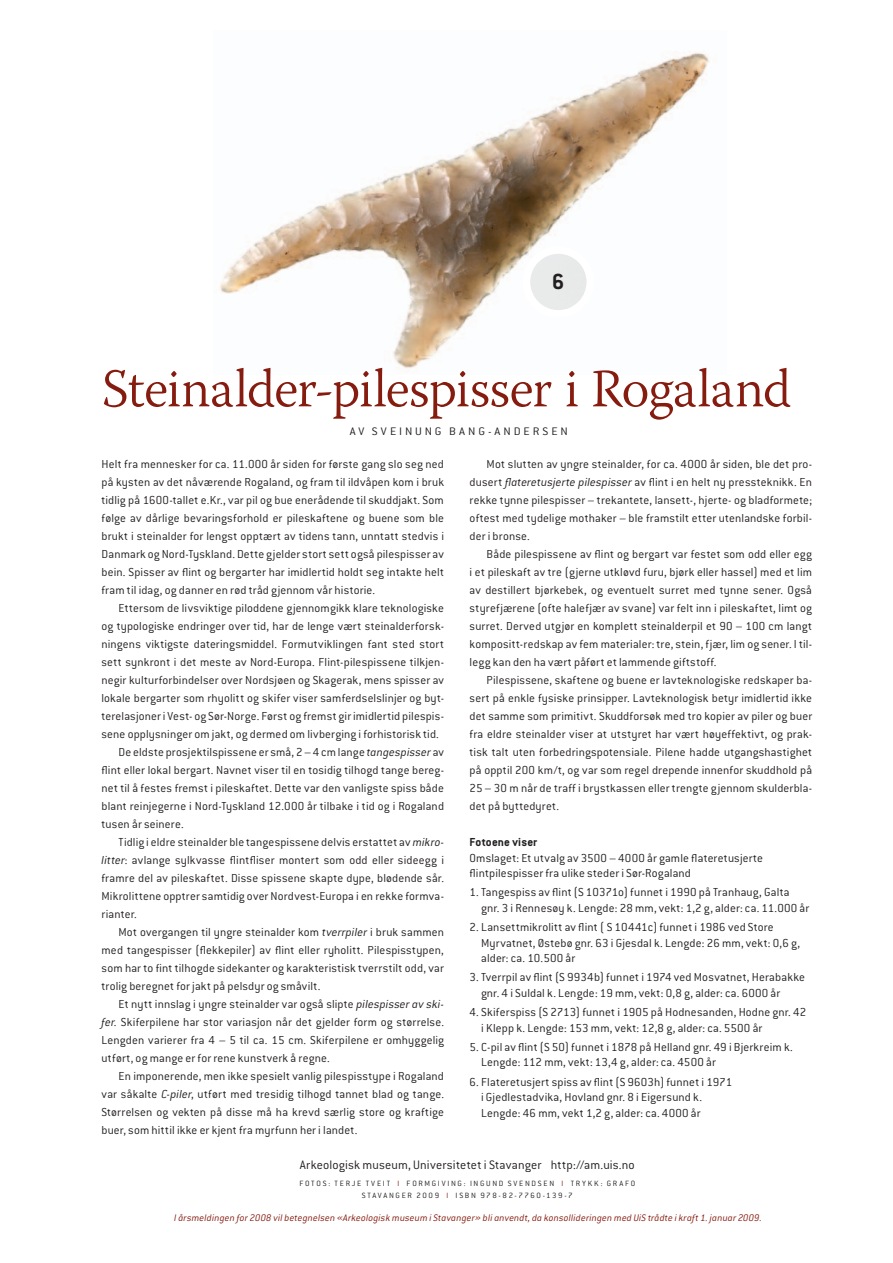
<style>
.page{position:relative;width:893px;height:1263px;background:#fff}
.page>*{position:absolute;margin:0;border:0;box-sizing:border-box;transform-origin:0 0}
.t1{font:300 54px "Warnock Pro";letter-spacing:-.02em;color:#861c0f}
.t2{font:700 24px "Conduit ITC";color:#231f20}
.t3{font:300 13.5px "Conduit ITC";letter-spacing:.01em;color:#231f20}
.t4{font:300 12.75px/18px "Conduit ITC";letter-spacing:.01em;color:#231f20}
.t5{font:700 12.75px "Conduit ITC";letter-spacing:.01em;color:#231f20}
.t6{font:300 12px "Conduit ITC";letter-spacing:.235em;color:#231f20;scale:1.1 1}
.t7{font:italic 300 10.5px "Conduit ITC";letter-spacing:.015em;color:#861c0f}
.t8{font:300 8.4px "Conduit ITC";letter-spacing:.195em;color:#231f20;scale:1.04 1}
.s1{font-style:italic}
.s2{color:#861c0f}
</style>
<div class="page">
<img style="left:220px;top:52px;width:490px;height:317px">
<img style="left:526px;top:250px;width:64px;height:64px;border-radius:32px">
<div style="left:523px;top:246px;width:71px;height:72px;border:8px solid #fff;border-radius:50%"></div>
<h2 class="t2" style="left:552px;top:268px;width:14px">6</h2>
<h1 class="t1" style="left:102px;top:356px;width:691px">Steinalder-pilespisser i Rogaland</h1>
<p class="t4" style="left:102px;top:455px;width:344px;text-align:justify">Helt fra mennesker for ca. 11.000 år siden for første gang slo seg ned på kysten av det nåværende Rogaland, og fram til ildvåpen kom i bruk tidlig på 1600-tallet e.Kr., var pil og bue enerådende til skuddjakt. Som følge av dårlige bevaringsforhold er pileskaftene og buene som ble brukt i steinalder for lengst opptært av tidens tann, unntatt stedvis i Danmark og Nord-Tyskland. Dette gjelder stort sett også pilespisser av bein. Spisser av flint og bergarter har imidlertid holdt seg intakte helt fram til idag, og danner en rød tråd gjennom vår historie.</p>
<p class="t4" style="left:119px;top:599px;width:327px">Ettersom de livsviktige piloddene gjennomgikk klare teknologiske</p>
<p class="t4" style="left:102px;top:617px;width:344px">og typologiske endringer over tid, har de lenge vært steinalderforsk-</p>
<p class="t4" style="left:102px;top:635px;width:344px">ningens viktigste dateringsmiddel. Formutviklingen fant sted stort</p>
<p class="t4" style="left:102px;top:653px;width:344px">sett synkront i det meste av Nord-Europa. Flint-pilespissene tilkjen-</p>
<p class="t4" style="left:102px;top:671px;width:344px">negir kulturforbindelser over Nordsjøen og Skagerak, mens spisser av</p>
<p class="t4" style="left:102px;top:689px;width:344px">lokale bergarter som rhyolitt og skifer viser samferdselslinjer og byt-</p>
<p class="t4" style="left:102px;top:707px;width:344px">terelasjoner i Vest- og Sør-Norge. Først og fremst gir imidlertid pilespis-</p>
<p class="t4" style="left:102px;top:725px;width:339px">sene opplysninger om jakt, og dermed om livberging i forhistorisk tid.</p>
<p class="t4" style="left:119px;top:743px;width:327px">De eldste prosjektilspissene er små, 2 – 4 cm lange <span class="s1">tangespisser</span> av</p>
<p class="t4" style="left:102px;top:761px;width:344px">flint eller lokal bergart. Navnet viser til en tosidig tilhogd tange bereg-</p>
<p class="t4" style="left:102px;top:779px;width:344px">net til å festes fremst i pileskaftet. Dette var den vanligste spiss både</p>
<p class="t4" style="left:102px;top:797px;width:344px">blant reinjegerne i Nord-Tyskland 12.000 år tilbake i tid og i Rogaland</p>
<p class="t4" style="left:102px;top:815px;width:84px">tusen år seinere.</p>
<p class="t4" style="left:119px;top:833px;width:327px">Tidlig i eldre steinalder ble tangespissene delvis erstattet av <span class="s1">mikro-</span></p>
<p class="t4" style="left:102px;top:851px;width:344px"><span class="s1">litter</span>: avlange sylkvasse flintfliser montert som odd eller sideegg i</p>
<p class="t4" style="left:102px;top:869px;width:344px">framre del av pileskaftet. Disse spissene skapte dype, blødende sår.</p>
<p class="t4" style="left:102px;top:887px;width:344px">Mikrolittene opptrer samtidig over Nordvest-Europa i en rekke formva-</p>
<p class="t4" style="left:102px;top:905px;width:37px">rianter.</p>
<p class="t4" style="left:119px;top:923px;width:327px">Mot overgangen til yngre steinalder kom <span class="s1">tverrpiler</span> i bruk sammen</p>
<p class="t4" style="left:102px;top:941px;width:344px">med tangespisser (flekkepiler) av flint eller ryholitt. Pilespisstypen,</p>
<p class="t4" style="left:102px;top:959px;width:344px">som har to fint tilhogde sidekanter og karakteristisk tverrstilt odd, var</p>
<p class="t4" style="left:102px;top:977px;width:220px">trolig beregnet for jakt på pelsdyr og småvilt.</p>
<p class="t4" style="left:119px;top:995px;width:327px">Et nytt innslag i yngre steinalder var også slipte <span class="s1">pilespisser av ski-</span></p>
<p class="t4" style="left:102px;top:1013px;width:344px"><span class="s1">fer.</span> Skiferpilene har stor variasjon når det gjelder form og størrelse.</p>
<p class="t4" style="left:102px;top:1031px;width:344px">Lengden varierer fra 4 – 5 til ca. 15 cm. Skiferpilene er omhyggelig</p>
<p class="t4" style="left:102px;top:1049px;width:230px">utført, og mange er for rene kunstverk å regne.</p>
<p class="t4" style="left:119px;top:1067px;width:327px">En imponerende, men ikke spesielt vanlig pilespisstype i Rogaland</p>
<p class="t4" style="left:102px;top:1085px;width:344px">var såkalte <span class="s1">C-piler</span>, utført med tresidig tilhogd tannet blad og tange.</p>
<p class="t4" style="left:102px;top:1103px;width:344px">Størrelsen og vekten på disse må ha krevd særlig store og kraftige</p>
<p class="t4" style="left:102px;top:1121px;width:257px">buer, som hittil ikke er kjent fra myrfunn her i landet.</p>
<p class="t6" style="left:350px;top:425px;width:37px">Av Sveinung</p>
<p class="t6" style="left:449px;top:425px;width:18px">Bang</p>
<p class="t6" style="left:488px;top:425px;width:24px">-Andersen</p>
<p class="t4" style="left:470px;top:455px;width:344px;text-align:justify;text-indent:17px">Mot slutten av yngre steinalder, for ca. 4000 år siden, ble det pro&shy;dusert <span class="s1">flateretusjerte pilespisser</span> av flint i en helt ny pressteknikk. En rekke tynne pilespisser – trekantete, lansett-, hjerte- og bladformete; oftest med tydelige mothaker – ble framstilt etter utenlandske forbil&shy;der i bronse.</p>
<p class="t4" style="left:470px;top:545px;width:344px;text-align:justify;text-indent:17px">Både pilespissene av flint og bergart var festet som odd eller egg i et pileskaft av tre (gjerne utkløvd furu, bjørk eller hassel) med et lim av destillert bjørkebek, og eventuelt surret med tynne sener. Også styrefjærene (ofte halefjær av svane) var felt inn i pileskaftet, limt og surret. Derved utgjør en komplett steinalderpil et 90 – 100 cm langt kompositt-redskap av fem materialer: tre, stein, fjær, lim og sener. I til&shy;legg kan den ha vært påført et lammende giftstoff.</p>
<p class="t4" style="left:470px;top:671px;width:344px;text-align:justify;text-indent:17px">Pilespissene, skaftene og buene er lavteknologiske redskaper ba&shy;sert på enkle fysiske prinsipper. Lavteknologisk betyr imidlertid ikke det samme som primitivt. Skuddforsøk med tro kopier av piler og buer fra eldre steinalder viser at utstyret har vært høyeffektivt, og prak&shy;tisk talt uten forbedringspotensiale. Pilene hadde utgangshastighet på opptil 200 km/t, og var som regel drepende innenfor skuddhold på 25 – 30 m når de traff i brystkassen eller trengte gjennom skulderbla&shy;det på byttedyret.</p>
<p class="t5" style="left:470px;top:835px;width:69px">Fotoene viser</p>
<p class="t4" style="left:470px;top:850px;width:295px;line-height:15.3px">Omslaget: Et utvalg av 3500 – 4000 år gamle flateretusjerte flintpilespisser fra ulike steder i Sør-Rogaland</p>
<p class="t4" style="left:481px;top:885px;width:330px;line-height:15.3px;text-indent:-12px">1. Tangespiss av flint (S 10371o) funnet i 1990 på Tranhaug, Galta gnr. 3 i Rennesøy k. Lengde: 28 mm, vekt: 1,2 g, alder: ca. 11.000 år</p>
<p class="t4" style="left:481px;top:920px;width:320px;line-height:15.3px;text-indent:-12px">2. Lansettmikrolitt av flint ( S 10441c) funnet i 1986 ved Store<br>Myrvatnet, Østebø gnr. 63 i Gjesdal k. Lengde: 26 mm, vekt: 0,6 g, alder: ca. 10.500 år</p>
<p class="t4" style="left:481px;top:970px;width:326px;line-height:15.3px;text-indent:-11px">3. Tverrpil av flint (S 9934b) funnet i 1974 ved Mosvatnet, Herabakke gnr. 4 i Suldal k. Lengde: 19 mm, vekt: 0,8 g, alder: ca. 6000 år</p>
<p class="t4" style="left:481px;top:1005px;width:327px;line-height:15.3px;text-indent:-12px">4. Skiferspiss (S 2713) funnet i 1905 på Hodnesanden, Hodne gnr. 42 i Klepp k. Lengde: 153 mm, vekt: 12,8 g, alder: ca. 5500 år</p>
<p class="t4" style="left:481px;top:1039px;width:313px;line-height:15.3px;text-indent:-12px">5. C-pil av flint (S 50) funnet i 1878 på Helland gnr. 49 i Bjerkreim k.<br>Lengde: 112 mm, vekt: 13,4 g, alder: ca. 4500 år</p>
<p class="t4" style="left:481px;top:1074px;width:253px;line-height:15.3px;text-indent:-12px">6. Flateretusjert spiss av flint (S 9603h) funnet i 1971 i Gjedlestadvika, Hovland gnr. 8 i Eigersund k.<br>Lengde: 46 mm, vekt 1,2 g, alder: ca. 4000 år</p>
<p class="t3" style="left:300px;top:1157px;width:337px">Arkeologisk museum, Universitetet i Stavanger http://am.uis.no</p>
<p class="t8" style="left:299px;top:1179px;width:12px">Fotos</p>
<p class="t8" style="left:328px;top:1179px;width:17px">: Terje</p>
<p class="t8" style="left:366px;top:1179px;width:11px">Tveit</p>
<p class="t8" style="left:397px;top:1179px;width:21px"><span class="s2">l</span> Formgiving</p>
<p class="t8" style="left:464px;top:1179px;width:16px">: Ingund</p>
<p class="t8" style="left:508px;top:1179px;width:12px">Svendsen</p>
<p class="t8" style="left:561px;top:1179px;width:56px"><span class="s2">l</span> Trykk : Grafo</p>
<p class="t8" style="left:362px;top:1191px;width:12px">Stavanger</p>
<p class="t8" style="left:416px;top:1191px;width:152px">2009 <span class="s2">l</span> ISBN 978-82-7760-139-7</p>
<p class="t7" style="left:174px;top:1212px;width:589px">I årsmeldingen for 2008 vil betegnelsen «Arkeologisk museum i Stavanger» bli anvendt, da konsollideringen med UiS trådte i kraft 1. januar 2009.</p>
</div>
